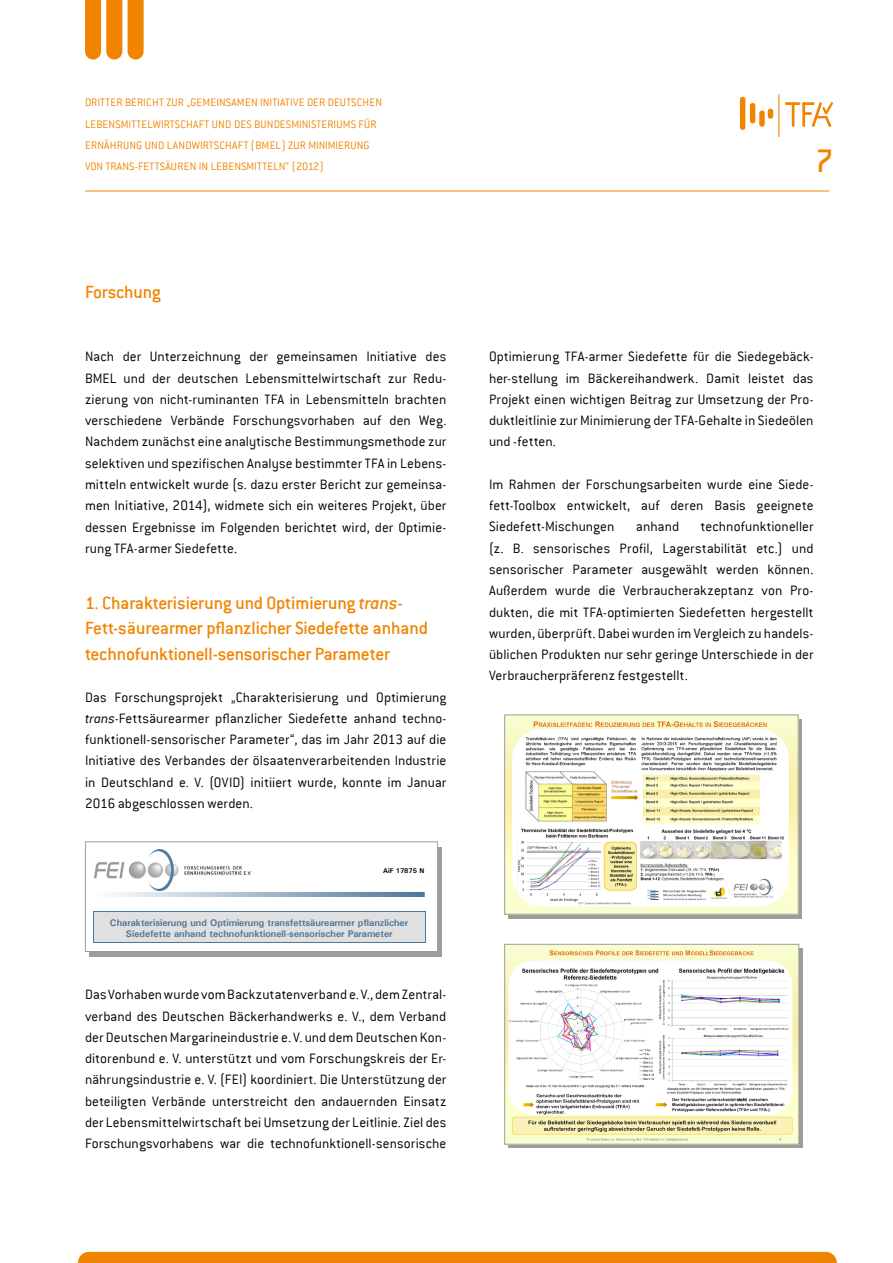
<style>
.page{position:relative;width:893px;height:1263px;background:#fff}
.page>*{position:absolute;margin:0;border:0;box-sizing:border-box;transform-origin:0 0}
.t1{font:500 36px "Conduit ITC";color:#f18500}
.t2{font:500 19.5px/25.5px "Conduit ITC";letter-spacing:-.01em;color:#f18500}
.t3{font:300 15px/21.3px "Conduit ITC";letter-spacing:.005em;color:#000;text-align:justify}
.t4{font:300 12px "Conduit ITC";letter-spacing:.005em;color:#f18500}
.t5{font:700 9.6px/10.9px "Univers";color:#4e7698;text-align:center}
.t6{font:6.9px/8.2px "Univers";color:#000}
.t7{font:700 6.9px "Univers";color:#000}
.s1{font-style:italic}
</style>
<div class="page">
<div style="left:509px;top:719px;width:293px;height:199px;background:#9d9d9c"></div>
<div style="left:509px;top:948px;width:294px;height:200px;background:linear-gradient(to right,#a9aaa3,#a8a9a3)"></div>
<div style="left:90px;top:847px;width:352px;height:110px;background:#9d9d9c"></div>
<div style="left:85px;top:842px;width:352px;height:109px;background:#fff"></div>
<svg style="left:114px;top:892px;width:311px;height:5px;background:#a2b6c8"></svg>
<img style="left:94px;top:849px;width:156px;height:42px">
<div style="left:93px;top:911px;width:332px;height:17px;background:#e0e0e0"></div>
<hr style="left:93px;top:911px;width:332px;height:1px;background:#4e7698">
<div style="left:93px;top:928px;width:332px;height:14px;background:#e0e0e0"></div>
<hr style="left:93px;top:942px;width:332px;height:1px;background:#4e7698">
<svg style="left:93px;top:912px;width:1px;height:30px"></svg>
<svg style="left:425px;top:911px;width:1px;height:32px"></svg>
<div style="left:85px;top:841px;width:353px;height:111px;border:1px solid #9d9d9c"></div>
<img style="left:506px;top:716px;width:291px;height:197px">
<div style="left:504px;top:714px;width:295px;height:201px;border:1px solid #9d9d9c"></div>
<img style="left:506px;top:946px;width:291px;height:196px">
<div style="left:504px;top:944px;width:295px;height:200px;border:1px solid #9d9d9c"></div>
<hr style="left:85px;top:191px;width:744px;height:1px;background:#f18500">
<div style="left:740px;top:97px;width:5px;height:33px;background:#f18500;border-radius:3px"></div>
<div style="left:750px;top:103px;width:5px;height:20px;background:#f18500;border-radius:3px"></div>
<div style="left:759px;top:110px;width:6px;height:17px;background:#f18500;border-radius:3px"></div>
<div style="left:768px;top:109px;width:5px;height:10px;background:#f18500;border-radius:3px"></div>
<hr style="left:792px;top:102px;width:2px;height:25px;background:#f18500">
<hr style="left:785px;top:102px;width:15px;height:3px;background:#f18500">
<svg style="left:802px;top:102px;width:31px;height:25px"></svg>
<hr style="left:778px;top:94px;width:1px;height:43px;background:#f18500">
<div style="left:78px;top:1252px;width:759px;height:11px;background:#f18500"></div>
<svg style="left:85px;top:0;width:37px;height:60px;background:#f39a2c"></svg>
<svg style="left:128px;top:0;width:16px;height:60px"></svg>
<p class="t4" style="left:85px;top:96px;width:119px">Dritter Bericht zur „Gemeinsamen</p>
<p class="t4" style="left:260px;top:96px;width:9px">Initiative</p>
<p class="t4" style="left:307px;top:96px;width:28px">de r deutsc</p>
<p class="t4" style="left:363px;top:96px;width:14px">hen</p>
<p class="t4" style="left:85px;top:117px;width:12px">Lebensmittelwi</p>
<p class="t4" style="left:164px;top:117px;width:56px">rtschaft und</p>
<p class="t4" style="left:234px;top:117px;width:33px">des Bundesministe</p>
<p class="t4" style="left:327px;top:117px;width:13px">riums</p>
<p class="t4" style="left:359px;top:117px;width:20px">für</p>
<p class="t4" style="left:85px;top:139px;width:45px">Ernährung</p>
<p class="t4" style="left:145px;top:139px;width:8px">und</p>
<p class="t4" style="left:167px;top:139px;width:13px">Landwi</p>
<p class="t4" style="left:203px;top:139px;width:119px">rtschaft (BMEL) zur Minimie</p>
<p class="t4" style="left:344px;top:139px;width:14px">rung</p>
<p class="t4" style="left:85px;top:160px;width:7px">von</p>
<p class="t4" style="left:106px;top:160px;width:44px">trans-Fetts</p>
<p class="t4" style="left:165px;top:160px;width:58px">äuren in Lebensmitteln</p>
<p class="t4" style="left:286px;top:160px;width:39px">“ (2012)</p>
<h1 class="t1" style="left:815px;top:140px;width:20px">7</h1>
<h2 class="t2" style="left:85px;top:279px;width:77px">Forschung</h2>
<p class="t3" style="left:85px;top:346px;width:363px">Nach der Unterzeichnung der gemeinsamen Initiative des BMEL und der deutschen Lebensmittelwirtschaft zur Redu&shy;zierung von nicht-ruminanten TFA in Lebensmitteln brachten verschiedene Verbände Forschungsvorhaben auf den Weg.<br>Nachdem zunächst eine analytische Bestimmungsmethode zur selektiven und spezifischen Analyse bestimmter TFA in Lebens&shy;mitteln entwickelt wurde (s. dazu erster Bericht zur gemeinsa&shy;men Initiative, 2014), widmete sich ein weiteres Projekt, über dessen Ergebnisse im Folgenden berichtet wird, der Optimie&shy;rung TFA-armer Siedefette.</p>
<h2 class="t2" style="left:85px;top:590px;width:344px">1. Charakterisierung und Optimierung <span class="s1">trans</span>-<br>Fett-säurearmer pflanzlicher Siedefette anhand technofunktionell-sensorischer Parameter</h2>
<p class="t3" style="left:85px;top:686px;width:363px">Das Forschungsprojekt „Charakterisierung und Optimierung <span class="s1">trans-</span>Fettsäurearmer pflanzlicher Siedefette anhand techno&shy;funktionell-sensorischer Parameter“, das im Jahr 2013 auf die Initiative des Verbandes der ölsaatenverarbeitenden Industrie in Deutschland e. V. (OVID) initiiert wurde, konnte im Januar 2016 abgeschlossen werden.</p>
<p class="t7" style="left:383px;top:866px;width:43px">AiF 17875 N</p>
<p class="t5" style="left:110px;top:917px;width:300px">Charakterisierung und Optimierung transfettsäurearmer pflanzlicher<br>Siedefette anhand technofunktionell-sensorischer Parameter</p>
<p class="t3" style="left:85px;top:984px;width:363px">Das Vorhaben wurde vom Backzutatenverband e. V., dem Zentral&shy;verband des Deutschen Bäckerhandwerks e. V., dem Verband der Deutschen Margarineindustrie e. V. und dem Deutschen Kon&shy;ditorenbund e. V. unterstützt und vom Forschungskreis der Er&shy;nährungsindustrie e. V. (FEI) koordiniert. Die Unterstützung der beteiligten Verbände unterstreicht den andauernden Einsatz der Lebensmittelwirtschaft bei Umsetzung der Leitlinie. Ziel des Forschungsvorhabens war die technofunktionell-sensorische</p>
<p class="t6" style="left:191px;top:992px;width:87px">Professur für Food Science</p>
<p class="t7" style="left:94px;top:1017px;width:63px">Forschungsstelle II:</p>
<p class="t6" style="left:191px;top:1017px;width:89px">ttz Bremerhaven, BILB/EIBT</p>
<p class="t6" style="left:191px;top:1049px;width:116px">(OVID), Berlin<br>Der Backzutatenverband e.V., Berlin</p>
<p class="t6" style="left:191px;top:1074px;width:173px">Verband der Deutschen Margarineindustrie e.V., Bonn</p>
<p class="t6" style="left:191px;top:1099px;width:61px">Projektkoordinator:</p>
<p class="t6" style="left:264px;top:1099px;width:66px">Dr. Annika Schröder</p>
<p class="t7" style="left:94px;top:1124px;width:29px">Laufzeit:</p>
<p class="t6" style="left:191px;top:1124px;width:45px">2013 – 2015</p>
<p class="t7" style="left:94px;top:1140px;width:67px">Zuwendungssumme:</p>
<p class="t6" style="left:191px;top:1140px;width:43px">€ 341.850,--</p>
<p class="t3" style="left:489px;top:346px;width:326px">Optimierung TFA-armer Siedefette für die Siedegebäck&shy;her-stellung im Bäckereihandwerk. Damit leistet das Projekt einen wichtigen Beitrag zur Umsetzung der Pro&shy;duktleitlinie zur Minimierung der TFA-Gehalte in Siedeölen und -fetten.</p>
<p class="t3" style="left:489px;top:474px;width:326px">Im Rahmen der Forschungsarbeiten wurde eine Siede&shy;fett-Toolbox entwickelt, auf deren Basis geeignete Siedefett-Mischungen</p>
<p class="t3" style="left:489px;top:516px;width:326px;text-indent:212px">technofunktioneller (z. B. sensorisches Profil, Lagerstabilität etc.) und sensorischer Parameter ausgewählt werden können.<br>Außerdem wurde die Verbraucherakzeptanz von Pro&shy;dukten, die mit TFA-optimierten Siedefetten hergestellt wurden, überprüft. Dabei wurden im Vergleich zu handels&shy;üblichen Produkten nur sehr geringe Unterschiede in der Verbraucherpräferenz festgestellt.</p>
<p class="t3" style="left:636px;top:516px;width:44px">anhand</p>
</div>
